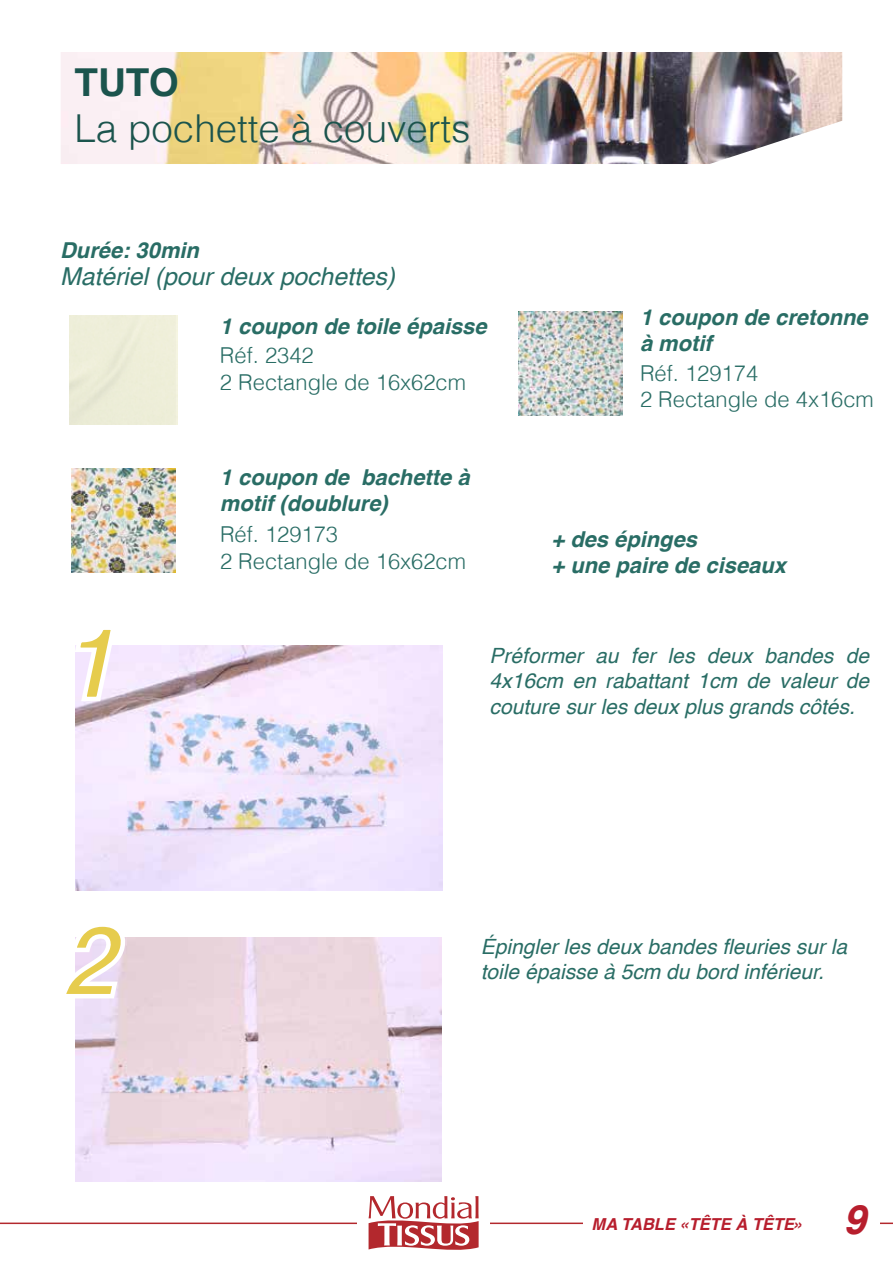
<style>
.page{position:relative;width:893px;height:1263px;background:#fff}
.page>*{position:absolute;margin:0;border:0;box-sizing:border-box;transform-origin:0 0}
.t1{font:italic 700 100.65px "Helvetica";color:#e6cc4d}
.t2{font:italic 700 40.35px "Helvetica";color:#b71e2d}
.t3{font:300 38.55px "Helvetica";color:#1b544d}
.t4{font:700 38.55px "Helvetica";color:#1b544d}
.t5{font:italic 24.75px "Helvetica";color:#296d65}
.t6{font:italic 700 21.9px/26.2px "Helvetica";color:#296d65}
.t7{font:300 21.9px/26.2px "Helvetica";color:#296d65}
.t8{font:italic 21px/25.2px "Helvetica";color:#296d65;text-align:justify}
.t9{font:italic 700 16.5px "Helvetica";color:#b71e2d}
</style>
<div class="page">
<img style="left:76px;top:646px;width:366px;height:244px">
<img style="left:76px;top:937px;width:366px;height:244px">
<img style="left:72px;top:469px;width:103px;height:104px">
<img style="left:61px;top:52px;width:781px;height:112px">
<hr style="left:0;top:1222px;width:893px;height:2px;background:#b3282d">
<div style="left:584px;top:1209px;width:296px;height:25px;background:#fff"></div>
<div style="left:358px;top:1184px;width:132px;height:79px;background:#fff"></div>
<svg style="left:369px;top:1196px;width:110px;height:54px"></svg>
<svg style="left:75px;top:645px;width:44px;height:58px"></svg>
<svg style="left:75px;top:937px;width:50px;height:64px"></svg>
<img style="left:518px;top:312px;width:104px;height:103px">
<h3 class="t4" style="left:75px;top:51px;width:106px">TUTO</h3>
<h3 class="t3" style="left:75px;top:96px;width:397px">La pochette à couverts</h3>
<p class="t6" style="left:60px;top:237px;width:140px">Durée: 30min</p>
<p class="t5" style="left:60px;top:256px;width:336px">Matériel (pour deux pochettes)</p>
<p class="t6" style="left:220px;top:313px;width:268px">1 coupon de toile épaisse</p>
<p class="t6" style="left:640px;top:304px;width:229px">1 coupon de cretonne à motif</p>
<p class="t7" style="left:220px;top:341px;width:248px">Réf. 2342<br>2 Rectangle de 16x62cm</p>
<p class="t7" style="left:640px;top:358px;width:235px">Réf. 129174<br>2 Rectangle de 4x16cm</p>
<h1 class="t1" style="left:60px;top:581px;width:57px">1</h1>
<p class="t6" style="left:220px;top:464px;width:251px">1 coupon de bachette à motif (doublure)</p>
<p class="t7" style="left:220px;top:520px;width:248px">Réf. 129173<br>2 Rectangle de 16x62cm</p>
<p class="t6" style="left:551px;top:526px;width:236px">+ des épinges<br>+ une paire de ciseaux</p>
<p class="t8" style="left:490px;top:644px;width:381px">Préformer au fer les deux bandes de 4x16cm en rabattant 1cm de valeur de couture sur les deux plus grands côtés.</p>
<h1 class="t1" style="left:60px;top:878px;width:57px">2</h1>
<p class="t8" style="left:481px;top:934px;width:368px">Épingler les deux bandes fleuries sur la toile épaisse à 5cm du bord inférieur.</p>
<p class="t9" style="left:592px;top:1211px;width:213px">MA TABLE «TÊTE À TÊTE»</p>
<h2 class="t2" style="left:844px;top:1187px;width:24px">9</h2>
</div>
